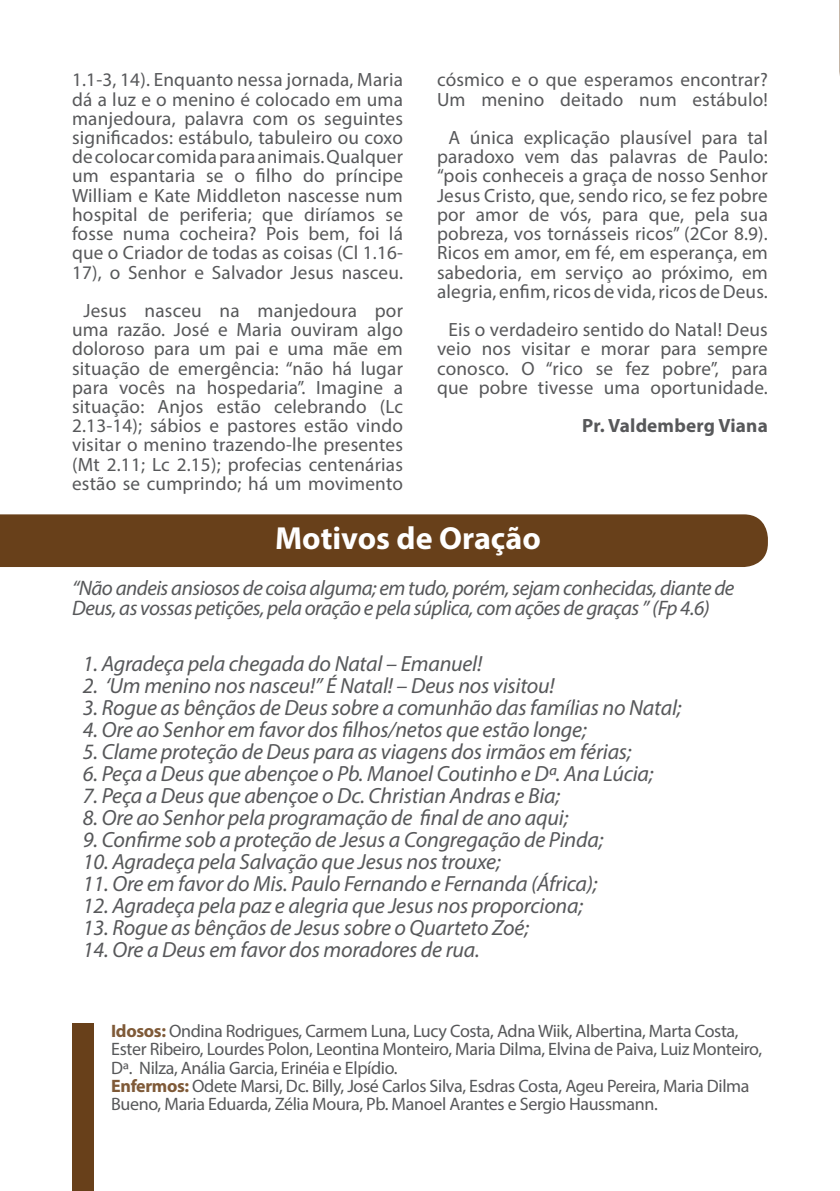
<style>
.page{position:relative;width:840px;height:1191px;background:#fff}
.page>*{position:absolute;margin:0;border:0;box-sizing:border-box;transform-origin:0 0}
.t1{font:700 32px "Myriad Pro";color:#fff}
.t2{font:italic 22px "Myriad Pro";letter-spacing:-.01em;color:#57585a}
.t3{font:italic 21px/20px "Myriad Pro";letter-spacing:-.025em;color:#57585a}
.t4{font:19.2px/19.2px "Myriad Pro";letter-spacing:.01em;color:#57585a;text-align:center}
.t5{font:700 19.2px "Myriad Pro";letter-spacing:.01em;color:#57585a}
.t6{font:18px/18px "Myriad Pro";letter-spacing:-.02em;color:#57585a}
.s1{font-weight:700;color:#7f5a38}
</style>
<div class="page">
<div style="left:0;top:514px;width:767px;height:53px;background:#68401a"></div>
<div style="left:72px;top:1024px;width:22px;height:167px;background:#68401a"></div>
<svg style="left:839px;top:0;width:1px;height:76px"></svg>
<p class="t4" style="left:72px;top:70px;width:332px;text-align:justify">1.1-3, 14). Enquanto nessa jornada, Maria dá a luz e o menino é colocado em uma manjedoura, palavra com os seguintes significados: estábulo, tabuleiro ou coxo de colocar comida para animais. Qualquer um espantaria se o filho do príncipe William e Kate Middleton nascesse num hospital de periferia; que diríamos se fosse numa cocheira? Pois bem, foi lá que o Criador de todas as coisas (Cl 1.16- 17), o Senhor e Salvador Jesus nasceu.</p>
<p class="t4" style="left:72px;top:300px;width:332px">Jesus nasceu na manjedoura por uma razão. José e Maria ouviram algo doloroso para um pai e uma mãe em situação de emergência: “não há lugar para vocês na hospedaria”. Imagine a situação: Anjos estão celebrando (Lc 2.13-14); sábios e pastores estão vindo visitar o menino trazendo-lhe presentes (Mt 2.11; Lc 2.15); profecias centenárias estão se cumprindo; há um movimento</p>
<p class="t4" style="left:437px;top:70px;width:332px;text-align:left">cósmico e o que esperamos encontrar?<br>Um menino deitado num estábulo!</p>
<p class="t4" style="left:437px;top:128px;width:332px">A única explicação plausível para tal paradoxo vem das palavras de Paulo: “pois conheceis a graça de nosso Senhor Jesus Cristo, que, sendo rico, se fez pobre por amor de vós, para que, pela sua pobreza, vos tornásseis ricos” (2Cor 8.9).<br>Ricos em amor, em fé, em esperança, em sabedoria, em serviço ao próximo, em alegria, enfim, ricos de vida, ricos de Deus.</p>
<p class="t4" style="left:437px;top:320px;width:332px">Eis o verdadeiro sentido do Natal! Deus veio nos visitar e morar para sempre conosco. O “rico se fez pobre”, para que pobre tivesse uma oportunidade.</p>
<p class="t5" style="left:582px;top:413px;width:187px">Pr. Valdemberg Viana</p>
<p class="t1" style="left:275px;top:517px;width:267px">Motivos de Oração</p>
<p class="t3" style="left:72px;top:578px;width:663px">“Não andeis ansiosos de coisa alguma; em tudo, porém, sejam conhecidas, diante de<br>Deus, as vossas petições, pela oração e pela súplica, com ações de graças ” (Fp 4.6)</p>
<p class="t2" style="left:83px;top:649px;width:400px">1. Agradeça pela chegada do Natal – Emanuel!</p>
<p class="t2" style="left:83px;top:671px;width:473px">2. ‘Um menino nos nasceu!” É Natal! – Deus nos visitou!</p>
<p class="t2" style="left:83px;top:693px;width:599px">3. Rogue as bênçãos de Deus sobre a comunhão das famílias no Natal;</p>
<p class="t2" style="left:83px;top:715px;width:505px">4. Ore ao Senhor em favor dos filhos/netos que estão longe;</p>
<p class="t2" style="left:83px;top:737px;width:550px">5. Clame proteção de Deus para as viagens dos irmãos em férias;</p>
<p class="t2" style="left:83px;top:759px;width:572px">6. Peça a Deus que abençoe o Pb. Manoel Coutinho e Dª. Ana Lúcia;</p>
<p class="t2" style="left:83px;top:781px;width:478px">7. Peça a Deus que abençoe o Dc. Christian Andras e Bia;</p>
<p class="t2" style="left:83px;top:803px;width:486px">8. Ore ao Senhor pela programação de final de ano aqui;</p>
<p class="t2" style="left:83px;top:825px;width:521px">9. Confirme sob a proteção de Jesus a Congregação de Pinda;</p>
<p class="t2" style="left:83px;top:847px;width:419px">10. Agradeça pela Salvação que Jesus nos trouxe;</p>
<p class="t2" style="left:83px;top:869px;width:516px">11. Ore em favor do Mis. Paulo Fernando e Fernanda (África);</p>
<p class="t2" style="left:83px;top:891px;width:501px">12. Agradeça pela paz e alegria que Jesus nos proporciona;</p>
<p class="t2" style="left:83px;top:913px;width:447px">13. Rogue as bênçãos de Jesus sobre o Quarteto Zoé;</p>
<p class="t2" style="left:83px;top:935px;width:398px">14. Ore a Deus em favor dos moradores de rua.</p>
<p class="t6" style="left:111px;top:1022px;width:652px"><span class="s1">Idosos:</span> Ondina Rodrigues, Carmem Luna, Lucy Costa, Adna Wiik, Albertina, Marta Costa,<br>Ester Ribeiro, Lourdes Polon, Leontina Monteiro, Maria Dilma, Elvina de Paiva, Luiz Monteiro,<br>Dª. Nilza, Anália Garcia, Erinéia e Elpídio.</p>
<p class="t6" style="left:111px;top:1076px;width:639px"><span class="s1">Enfermos:</span> Odete Marsi, Dc. Billy, José Carlos Silva, Esdras Costa, Ageu Pereira, Maria Dilma<br>Bueno, Maria Eduarda, Zélia Moura, Pb. Manoel Arantes e Sergio Haussmann.</p>
</div>
